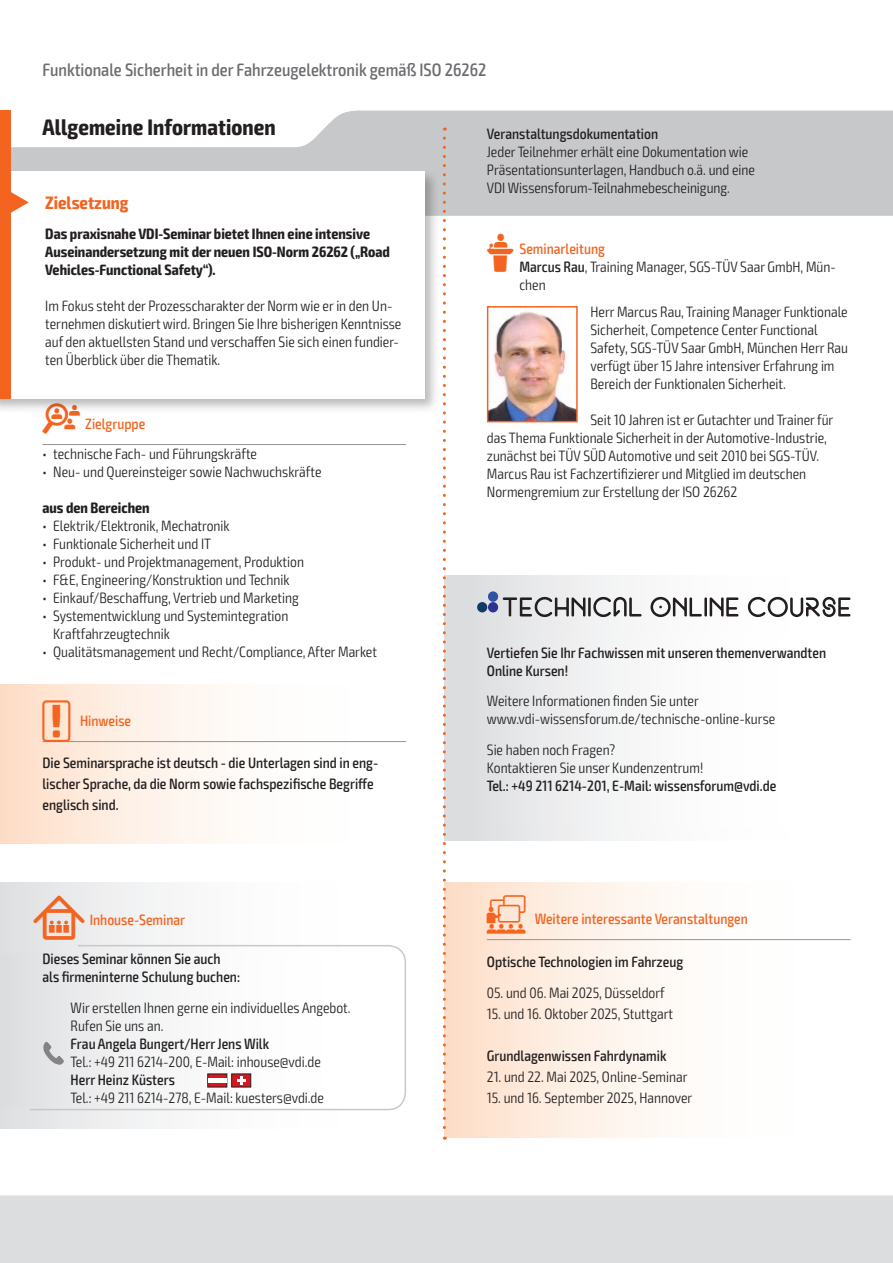
<style>
.page{position:relative;width:893px;height:1263px;background:#fff}
.page>*{position:absolute;margin:0;border:0;box-sizing:border-box;transform-origin:0 0}
.t1{font:700 condensed 22.5px "Exo 2";letter-spacing:.005em;color:#231f20}
.t2{font:500 condensed 18px "Exo 2";color:#6c6d70}
.t3{font:700 condensed 18px "Exo 2";color:#f36421}
.t4{font:300 condensed 15px/18px "Exo 2";color:#231f20}
.t5{font:500 condensed 15px/18px "Exo 2";color:#231f20}
.t6{font:700 condensed 15px/18px "Exo 2";color:#231f20}
.t7{font:500 condensed 15px "Exo 2";color:#f36421}
.s1{font-family:"VDI Iconset S4 A Regular";font-weight:400;font-stretch:normal}
.s2{font-family:"VDI Iconset S4 A Regular";font-weight:400;font-stretch:normal;font-size:19.5px}
.s3{font-family:"VDI Iconset S4 A Regular";font-weight:400;font-stretch:normal;font-size:15.45px}
.s4{font-family:"VDI Iconset S4 A Regular";font-weight:400;font-stretch:normal;color:#f36421}
.s5{font-weight:500;color:#f36421}
.s6{font-weight:500}
</style>
<div class="page">
<div style="left:0;top:1195px;width:893px;height:68px;background:#dcdddf"></div>
<svg style="left:11px;top:111px;width:881px;height:105px;fill:#c7c8ca"></svg>
<hr style="left:892px;top:111px;width:1px;height:105px;background:#f36421">
<div style="left:0;top:111px;width:11px;height:63px;background:#f36421"></div>
<div style="left:444px;top:882px;width:406px;height:255px;background:linear-gradient(to right,#fde3d0,#fff)"></div>
<hr style="left:487px;top:939px;width:363px;height:1px;background:#939598">
<hr style="left:43px;top:444px;width:363px;height:1px;background:#939598">
<div style="left:0;top:168px;width:440px;height:246px;background:#231f20;opacity:.3"></div>
<div style="left:0;top:171px;width:424px;height:228px;background:#fff"></div>
<div style="left:0;top:171px;width:11px;height:228px;background:#f36421"></div>
<svg style="left:11px;top:192px;width:18px;height:21px"></svg>
<img style="left:490px;top:311px;width:85px;height:108px">
<div style="left:487px;top:306px;width:91px;height:116px;border:2px solid #f36421"></div>
<div style="left:444px;top:575px;width:406px;height:266px;background:linear-gradient(to right,#dfe0e2,#fff)"></div>
<div style="left:444px;top:635px;width:394px;height:192px;background:linear-gradient(to right,#dfe0e2,#fff)"></div>
<div style="left:488px;top:591px;width:10px;height:11px;background:#3052a3;border-radius:50%"></div>
<div style="left:477px;top:602px;width:10px;height:10px;background:#133a65;border-radius:50%"></div>
<div style="left:488px;top:602px;width:10px;height:10px;background:#2e3393;border-radius:50%"></div>
<svg style="left:503px;top:597px;width:138px;height:20px"></svg>
<svg style="left:650px;top:597px;width:88px;height:20px"></svg>
<svg style="left:748px;top:597px;width:102px;height:20px"></svg>
<div style="left:0;top:882px;width:406px;height:247px;background:linear-gradient(to right,#e4e5e7,#fff)"></div>
<svg style="left:29px;top:944px;width:377px;height:167px"></svg>
<div style="left:0;top:954px;width:383px;height:152px;background:linear-gradient(to right,#e2e3e5,#fff)"></div>
<svg style="left:207px;top:1073px;width:44px;height:14px"></svg>
<hr style="left:208px;top:1078px;width:19px;height:4px;background:#fff">
<svg style="left:43px;top:1042px;width:21px;height:23px"></svg>
<div style="left:0;top:684px;width:406px;height:160px;background:linear-gradient(to right,#fde3d0,#fff)"></div>
<div style="left:0;top:684px;width:406px;height:59px;background:linear-gradient(to right,#fde3d0,#fff)"></div>
<hr style="left:43px;top:741px;width:363px;height:1px;background:#939598">
<svg style="left:443px;top:138px;width:3px;height:1002px"></svg>
<p class="t2" style="left:43px;top:59px;width:445px">Funktionale Sicherheit in der Fahrzeugelektronik gemäß ISO 26262</p>
<h1 class="t1" style="left:43px;top:113px;width:235px">Allgemeine Informationen</h1>
<p class="t5" style="left:487px;top:125px;width:173px">Veranstaltungsdokumentation</p>
<p class="t4" style="left:487px;top:143px;width:270px">Jeder Teilnehmer erhält eine Dokumentation wie<br>Präsentationsunterlagen, Handbuch o.ä. und eine<br>VDI Wissensforum-Teilnahmebescheinigung.</p>
<p class="t3" style="left:45px;top:192px;width:85px">Zielsetzung</p>
<p class="t6" style="left:45px;top:225px;width:346px">Das praxisnahe VDI-Seminar bietet Ihnen eine intensive<br>Auseinandersetzung mit der neuen ISO-Norm 26262 („Road<br>Vehicles-Functional Safety“).</p>
<p class="t4" style="left:45px;top:297px;width:358px">Im Fokus steht der Prozesscharakter der Norm wie er in den Un&shy;ternehmen diskutiert wird. Bringen Sie Ihre bisherigen Kenntnisse auf den aktuellsten Stand und verschaffen Sie sich einen fundier&shy;ten Überblick über die Thematik.</p>
<p class="t7" style="left:43px;top:415px;width:104px"><span class="s1">Z</span> Zielgruppe</p>
<p class="t4" style="left:43px;top:445px;width:216px">• technische Fach- und Führungskräfte</p>
<p class="t4" style="left:43px;top:463px;width:280px">• Neu- und Quereinsteiger sowie Nachwuchskräfte</p>
<p class="t6" style="left:43px;top:499px;width:109px">aus den Bereichen</p>
<p class="t4" style="left:43px;top:517px;width:189px">• Elektrik/Elektronik, Mechatronik</p>
<p class="t4" style="left:43px;top:535px;width:170px">• Funktionale Sicherheit und IT</p>
<p class="t4" style="left:43px;top:553px;width:263px">• Produkt- und Projektmanagement, Produktion</p>
<p class="t4" style="left:43px;top:571px;width:248px">• F&amp;E, Engineering/Konstruktion und Technik</p>
<p class="t4" style="left:43px;top:589px;width:258px">• Einkauf/Beschaffung, Vertrieb und Marketing</p>
<p class="t4" style="left:53px;top:607px;width:237px;text-indent:-11px">• Systementwicklung und Systemintegration<br>Kraftfahrzeugtechnik</p>
<p class="t4" style="left:43px;top:643px;width:336px">• Qualitätsmanagement und Recht/Compliance, After Market</p>
<p class="t7" style="left:43px;top:712px;width:90px"><span class="s2">!</span> Hinweise</p>
<p class="t5" style="left:43px;top:753px;width:337px;line-height:21px">Die Seminarsprache ist deutsch - die Unterlagen sind in eng&shy;lischer Sprache, da die Norm sowie fachspezifische Begriffe englisch sind.</p>
<p class="t7" style="left:33px;top:911px;width:153px"><span class="s3">I</span> Inhouse-Seminar</p>
<p class="t5" style="left:43px;top:950px;width:199px">Dieses Seminar können Sie auch als firmeninterne Schulung buchen:</p>
<p class="t4" style="left:71px;top:999px;width:282px">Wir erstellen Ihnen gerne ein individuelles Angebot.<br>Rufen Sie uns an.</p>
<p class="t5" style="left:71px;top:1035px;width:200px">Frau Angela Bungert/Herr Jens Wilk</p>
<p class="t4" style="left:71px;top:1053px;width:252px">Tel.: +49 211 6214-200, E-Mail: inhouse@vdi.de</p>
<p class="t5" style="left:71px;top:1071px;width:106px">Herr Heinz Küsters</p>
<p class="t4" style="left:71px;top:1089px;width:255px">Tel.: +49 211 6214-278, E-Mail: kuesters@vdi.de</p>
<p class="t4" style="left:519px;top:240px;width:318px;text-indent:-33px"><span class="s4">L</span> <span class="s5">Seminarleitung<br></span><span class="s6">Marcus Rau</span>, Training Manager, SGS-TÜV Saar GmbH, Mün&shy;chen</p>
<p class="t4" style="left:590px;top:303px;width:259px">Herr Marcus Rau, Training Manager Funktionale Sicherheit, Competence Center Functional Safety, SGS-TÜV Saar GmbH, München Herr Rau verfügt über 15 Jahre intensiver Erfahrung im Bereich der Funktionalen Sicherheit.</p>
<p class="t4" style="left:487px;top:411px;width:348px;text-indent:104px">Seit 10 Jahren ist er Gutachter und Trainer für das Thema Funktionale Sicherheit in der Automotive-Industrie, zunächst bei TÜV SÜD Automotive und seit 2010 bei SGS-TÜV.<br>Marcus Rau ist Fachzertifizierer und Mitglied im deutschen Normengremium zur Erstellung der ISO 26262</p>
<p class="t5" style="left:487px;top:644px;width:341px">Vertiefen Sie Ihr Fachwissen mit unseren themenverwandten<br>Online Kursen!</p>
<p class="t4" style="left:487px;top:692px;width:290px">Weitere Informationen finden Sie unter www.vdi-wissensforum.de/technische-online-kurse</p>
<p class="t4" style="left:487px;top:741px;width:218px">Sie haben noch Fragen?<br>Kontaktieren Sie unser Kundenzentrum!</p>
<p class="t5" style="left:487px;top:777px;width:291px">Tel.: +49 211 6214-201, E-Mail: wissensforum@vdi.de</p>
<p class="t7" style="left:487px;top:910px;width:263px"><span class="s2">W</span> Weitere interessante Veranstaltungen</p>
<p class="t5" style="left:487px;top:953px;width:198px">Optische Technologien im Fahrzeug</p>
<p class="t4" style="left:487px;top:984px;width:179px">05. und 06. Mai 2025, Düsseldorf</p>
<p class="t4" style="left:487px;top:1005px;width:188px">15. und 16. Oktober 2025, Stuttgart</p>
<p class="t5" style="left:487px;top:1047px;width:181px">Grundlagenwissen Fahrdynamik</p>
<p class="t4" style="left:487px;top:1068px;width:202px">21. und 22. Mai 2025, Online-Seminar</p>
<p class="t4" style="left:487px;top:1089px;width:207px">15. und 16. September 2025, Hannover</p>
</div>
